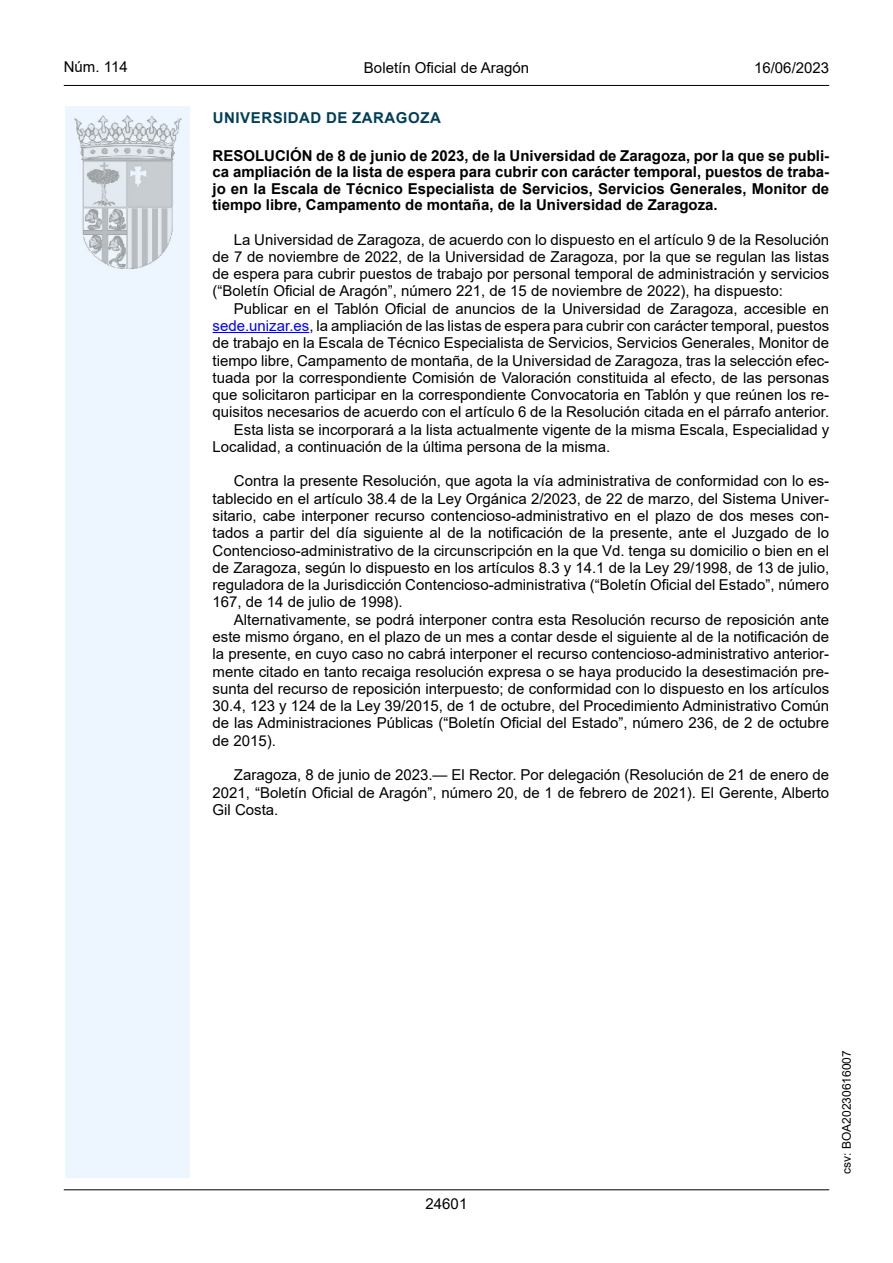
<style>
.page{position:relative;width:893px;height:1263px;background:#fff}
.page>*{position:absolute;margin:0;border:0;box-sizing:border-box;transform-origin:0 0}
.inicio_de_parrafo{font:15px/17.2px "Arial";color:#000;text-align:justify}
.Titulo_text{font:700 15px/16.5px "Arial";color:#000;text-align:justify}
.estilo_head-c{font:15px "Arial";color:#000}
.emisor_text{font:700 15px "Arial";letter-spacing:.035em;color:#003f58}
.estilo_head-d{font:15px "Arial MT2";color:#000}
.estilo_head-i{font:15px "Arial MT2";color:#000}
.numero_pagina{font:15px "Arial MT2";color:#000}
.estilo_head-i-2{font:12px "Arial MT2";color:#000}
.s1{color:#0000fa}
</style>
<div class="page">
<div style="left:65px;top:106px;width:125px;height:1072px;background:#edf6fe"></div>
<img style="left:75px;top:115px;width:106px;height:153px">
<hr style="left:64px;top:85px;width:765px;height:1px;background:#000">
<hr style="left:64px;top:1189px;width:765px;height:1px;background:#000">
<hr style="left:213px;top:332px;width:96px;height:1px;background:#0000fa">
<p class="estilo_head-i" style="left:64px;top:57px;width:65px">Núm. 114</p>
<p class="estilo_head-c" style="left:364px;top:57px;width:167px">Boletín Oficial de Aragón</p>
<p class="estilo_head-d" style="left:754px;top:57px;width:77px">16/06/2023</p>
<h5 class="emisor_text" style="left:213px;top:107px;width:229px">UNIVERSIDAD DE ZARAGOZA</h5>
<p class="Titulo_text" style="left:213px;top:147px;width:618px">RESOLUCIÓN de 8 de junio de 2023, de la Universidad de Zaragoza, por la que se publi&shy;ca ampliación de la lista de espera para cubrir con carácter temporal, puestos de traba&shy;jo en la Escala de Técnico Especialista de Servicios, Servicios Generales, Monitor de tiempo libre, Campamento de montaña, de la Universidad de Zaragoza.</p>
<p class="inicio_de_parrafo" style="left:213px;top:231px;width:618px;text-indent:21px">La Universidad de Zaragoza, de acuerdo con lo dispuesto en el artículo 9 de la Resolución de 7 de noviembre de 2022, de la Universidad de Zaragoza, por la que se regulan las listas de espera para cubrir puestos de trabajo por personal temporal de administración y servicios (“Boletín Oficial de Aragón”, número 221, de 15 de noviembre de 2022), ha dispuesto:</p>
<p class="inicio_de_parrafo" style="left:213px;top:300px;width:618px;text-indent:21px">Publicar en el Tablón Oficial de anuncios de la Universidad de Zaragoza, accesible en <span class="s1">sede.unizar.es</span>, la ampliación de las listas de espera para cubrir con carácter temporal, puestos de trabajo en la Escala de Técnico Especialista de Servicios, Servicios Generales, Monitor de tiempo libre, Campamento de montaña, de la Universidad de Zaragoza, tras la selección efec&shy;tuada por la correspondiente Comisión de Valoración constituida al efecto, de las personas que solicitaron participar en la correspondiente Convocatoria en Tablón y que reúnen los re&shy;quisitos necesarios de acuerdo con el artículo 6 de la Resolución citada en el párrafo anterior.</p>
<p class="inicio_de_parrafo" style="left:213px;top:421px;width:618px;text-indent:21px">Esta lista se incorporará a la lista actualmente vigente de la misma Escala, Especialidad y<br>Localidad, a continuación de la última persona de la misma.</p>
<p class="inicio_de_parrafo" style="left:213px;top:472px;width:618px;text-indent:21px">Contra la presente Resolución, que agota la vía administrativa de conformidad con lo es&shy;tablecido en el artículo 38.4 de la Ley Orgánica 2/2023, de 22 de marzo, del Sistema Univer&shy;sitario, cabe interponer recurso contencioso-administrativo en el plazo de dos meses con&shy;tados a partir del día siguiente al de la notificación de la presente, ante el Juzgado de lo Contencioso-administrativo de la circunscripción en la que Vd. tenga su domicilio o bien en el de Zaragoza, según lo dispuesto en los artículos 8.3 y 14.1 de la Ley 29/1998, de 13 de julio, reguladora de la Jurisdicción Contencioso-administrativa (“Boletín Oficial del Estado”, número 167, de 14 de julio de 1998).</p>
<p class="inicio_de_parrafo" style="left:213px;top:611px;width:618px;text-indent:21px">Alternativamente, se podrá interponer contra esta Resolución recurso de reposición ante este mismo órgano, en el plazo de un mes a contar desde el siguiente al de la notificación de la presente, en cuyo caso no cabrá interponer el recurso contencioso-administrativo anterior&shy;mente citado en tanto recaiga resolución expresa o se haya producido la desestimación pre&shy;sunta del recurso de reposición interpuesto; de conformidad con lo dispuesto en los artículos 30.4, 123 y 124 de la Ley 39/2015, de 1 de octubre, del Procedimiento Administrativo Común de las Administraciones Públicas (“Boletín Oficial del Estado”, número 236, de 2 de octubre de 2015).</p>
<p class="inicio_de_parrafo" style="left:213px;top:766px;width:618px;text-indent:21px">Zaragoza, 8 de junio de 2023.— El Rector. Por delegación (Resolución de 21 de enero de 2021, “Boletín Oficial de Aragón”, número 20, de 1 de febrero de 2021). El Gerente, Alberto Gil Costa.</p>
<p class="numero_pagina" style="left:426px;top:1193px;width:43px">24601</p>
<p class="estilo_head-i-2" style="left:838px;top:1174px;width:125px;rotate:-90deg">csv: BOA20230616007</p>
</div>
